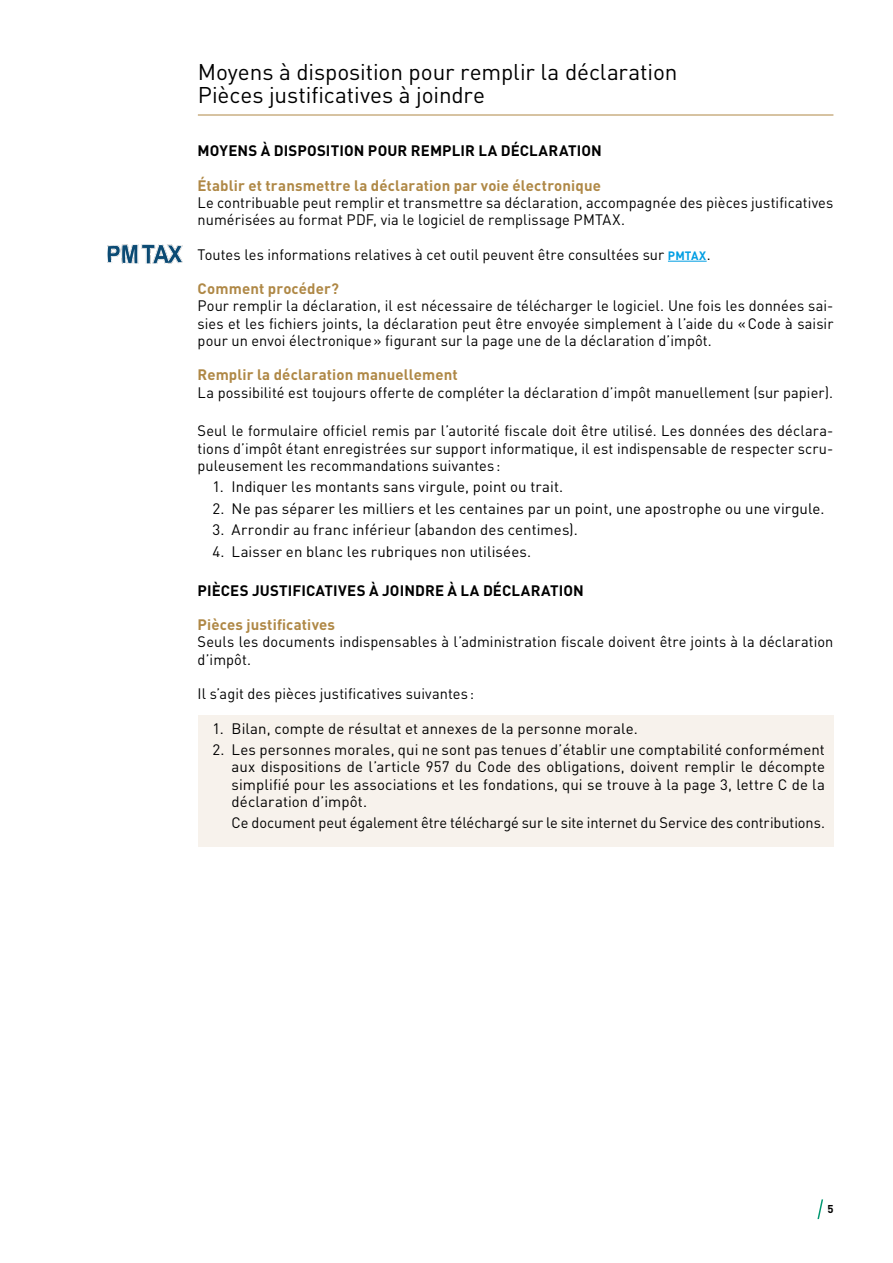
<style>
.page{position:relative;width:893px;height:1263px;background:#fff}
.page>*{position:absolute;margin:0;border:0;box-sizing:border-box;transform-origin:0 0}
.t1{font:22.5px/22.5px "DIN Pro";letter-spacing:-.005em;color:#000}
.t2{font:15px/17.2px "DIN Pro";letter-spacing:.005em;color:#000;text-align:justify}
.t3{font:700 15px "DIN Pro";letter-spacing:.01em;color:#af8846}
.t4{font:700 15px "DIN Pro";letter-spacing:.01em;color:#000}
.t5{font:700 11.25px "DIN Pro";color:#000}
.s1{font-weight:700;font-size:12px;color:#009ee3}
</style>
<div class="page">
<svg style="left:817px;top:1199px;width:7px;height:21px"></svg>
<div style="left:198px;top:715px;width:635px;height:132px;background:#f7f2ec"></div>
<hr style="left:668px;top:261px;width:39px;height:1px;background:#009ee3">
<hr style="left:198px;top:115px;width:635px;height:1px;background:#af8846">
<img style="left:108px;top:244px;width:75px;height:20px">
<h1 class="t1" style="left:198px;top:60px;width:481px">Moyens à disposition pour remplir la déclaration<br>Pièces justificatives à joindre</h1>
<p class="t4" style="left:198px;top:140px;width:406px">MOYENS À DISPOSITION POUR REMPLIR LA DÉCLARATION</p>
<p class="t3" style="left:198px;top:175px;width:405px">Établir et transmettre la déclaration par voie électronique</p>
<p class="t2" style="left:198px;top:193px;width:637px">Le contribuable peut remplir et transmettre sa déclaration, accompagnée des pièces justificatives numérisées au format PDF, via le logiciel de remplissage PMTAX.</p>
<p class="t2" style="left:198px;top:245px;width:514px">Toutes les informations relatives à cet outil peuvent être consultées sur <span class="s1">PMTAX</span>.</p>
<p class="t3" style="left:198px;top:278px;width:143px">Comment procéder?</p>
<p class="t2" style="left:198px;top:297px;width:637px">Pour remplir la déclaration, il est nécessaire de télécharger le logiciel. Une fois les données sai&shy;sies et les fichiers joints, la déclaration peut être envoyée simplement à l’aide du «Code à saisir pour un envoi électronique» figurant sur la page une de la déclaration d’impôt.</p>
<p class="t3" style="left:198px;top:365px;width:262px">Remplir la déclaration manuellement</p>
<p class="t2" style="left:198px;top:383px;width:637px">La possibilité est toujours offerte de compléter la déclaration d’impôt manuellement (sur papier).</p>
<p class="t2" style="left:198px;top:422px;width:637px">Seul le formulaire officiel remis par l’autorité fiscale doit être utilisé. Les données des déclara&shy;tions d’impôt étant enregistrées sur support informatique, il est indispensable de respecter scru&shy;puleusement les recommandations suivantes :</p>
<p class="t2" style="left:212px;top:478px;width:352px">1. Indiquer les montants sans virgule, point ou trait.</p>
<p class="t2" style="left:212px;top:499px;width:614px">2. Ne pas séparer les milliers et les centaines par un point, une apostrophe ou une virgule.</p>
<p class="t2" style="left:212px;top:521px;width:367px">3. Arrondir au franc inférieur (abandon des centimes).</p>
<p class="t2" style="left:212px;top:542px;width:320px">4. Laisser en blanc les rubriques non utilisées.</p>
<p class="t4" style="left:198px;top:580px;width:388px">PIÈCES JUSTIFICATIVES À JOINDRE À LA DÉCLARATION</p>
<p class="t3" style="left:198px;top:614px;width:139px">Pièces justificatives</p>
<p class="t2" style="left:198px;top:633px;width:637px">Seuls les documents indispensables à l’administration fiscale doivent être joints à la déclaration d’impôt.</p>
<p class="t2" style="left:198px;top:684px;width:278px">Il s’agit des pièces justificatives suivantes :</p>
<p class="t2" style="left:212px;top:719px;width:427px">1. Bilan, compte de résultat et annexes de la personne morale.</p>
<p class="t2" style="left:232px;top:740px;width:595px;text-indent:-19px">2. Les personnes morales, qui ne sont pas tenues d’établir une comptabilité conformément aux dispositions de l’article 957 du Code des obligations, doivent remplir le décompte simplifié pour les associations et les fondations, qui se trouve à la page 3, lettre C de la déclaration d’impôt.</p>
<p class="t2" style="left:232px;top:814px;width:595px">Ce document peut également être téléchargé sur le site internet du Service des contributions.</p>
<p class="t5" style="left:827px;top:1201px;width:8px">5</p>
</div>
